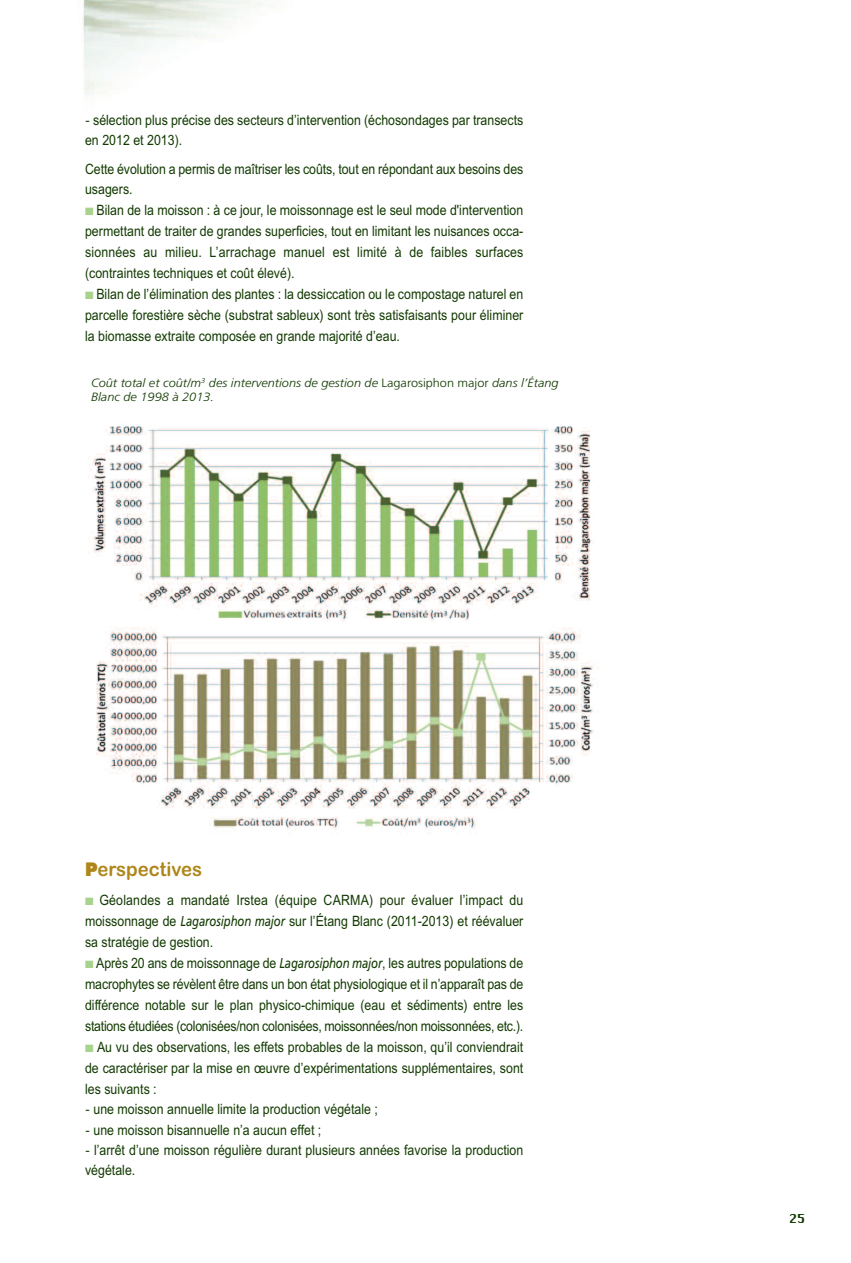
<style>
.page{position:relative;width:851px;height:1263px;background:#fff}
.page>*{position:absolute;margin:0;border:0;box-sizing:border-box;transform-origin:0 0}
.t1{font:19.5px "Arial Rounded MT Bold";color:#ae861a;scale:.95 1}
.t2{font:14.25px/21px "Arial Narrow";color:#123a01;text-align:justify;scale:1.06 1}
.t3{font:italic 300 12px/14.4px "Frutiger";color:#123a01;scale:1.06 1}
.s1{font-family:"Cambria Math"}
.s2{color:#a7d38d}
.s3{font-style:normal}
.s4{font-family:"Futura";font-weight:800;font-size:18px}
.s5{font-family:"Frutiger";font-style:italic}
</style>
<div class="page">
<img style="left:82px;top:0;width:181px;height:95px">
<img style="left:88px;top:426px;width:506px;height:195px">
<img style="left:96px;top:627px;width:502px;height:207px">
<p class="t2" style="left:85px;top:110px;width:415px;line-height:20.2px"><span class="s1">-</span> sélection plus précise des secteurs d’intervention (échosondages par transects en 2012 et 2013).</p>
<p class="t2" style="left:85px;top:159px;width:415px;line-height:20.2px">Cette évolution a permis de maîtriser les coûts, tout en répondant aux besoins des usagers.</p>
<p class="t2" style="left:85px;top:200px;width:415px"><span class="s2">■</span> Bilan de la moisson : à ce jour, le moissonnage est le seul mode d'intervention permettant de traiter de grandes superficies, tout en limitant les nuisances occa&shy;sionnées au milieu. L’arrachage manuel est limité à de faibles surfaces (contraintes techniques et coût élevé).</p>
<p class="t2" style="left:85px;top:284px;width:415px"><span class="s2">■</span> Bilan de l’élimination des plantes : la dessiccation ou le compostage naturel en parcelle forestière sèche (substrat sableux) sont très satisfaisants pour éliminer la biomasse extraite composée en grande majorité d’eau.</p>
<p class="t3" style="left:91px;top:376px;width:442px">Coût total et coût/m<sup>3</sup> des interventions de gestion de <span class="s3">Lagarosiphon major</span> dans l’Étang<br>Blanc de 1998 à 2013.</p>
<h1 class="t1" style="left:85px;top:857px;width:125px"><span class="s4">P</span>erspectives</h1>
<p class="t2" style="left:85px;top:890px;width:415px"><span class="s2">■</span> Géolandes a mandaté Irstea (équipe CARMA) pour évaluer l’impact du moissonnage de <span class="s5">Lagarosiphon major</span> sur l’Étang Blanc (2011-2013) et réévaluer sa stratégie de gestion.</p>
<p class="t2" style="left:85px;top:953px;width:415px"><span class="s2">■</span> Après 20 ans de moissonnage de <span class="s5">Lagarosiphon major</span>, les autres populations de macrophytes se révèlent être dans un bon état physiologique et il n’apparaît pas de différence notable sur le plan physico-chimique (eau et sédiments) entre les stations étudiées (colonisées/non colonisées, moissonnées/non moissonnées, etc.).</p>
<p class="t2" style="left:85px;top:1037px;width:415px"><span class="s2">■</span> Au vu des observations, les effets probables de la moisson, qu’il conviendrait de caractériser par la mise en œuvre d’expérimentations supplémentaires, sont les suivants :</p>
<p class="t2" style="left:85px;top:1099px;width:278px"><span class="s1">-</span> une moisson annuelle limite la production végétale ;</p>
<p class="t2" style="left:85px;top:1119px;width:224px"><span class="s1">-</span> une moisson bisannuelle n’a aucun effet ;</p>
<p class="t2" style="left:85px;top:1140px;width:415px;line-height:20.2px"><span class="s1">-</span> l’arrêt d’une moisson régulière durant plusieurs années favorise la production végétale.</p>
</div>
